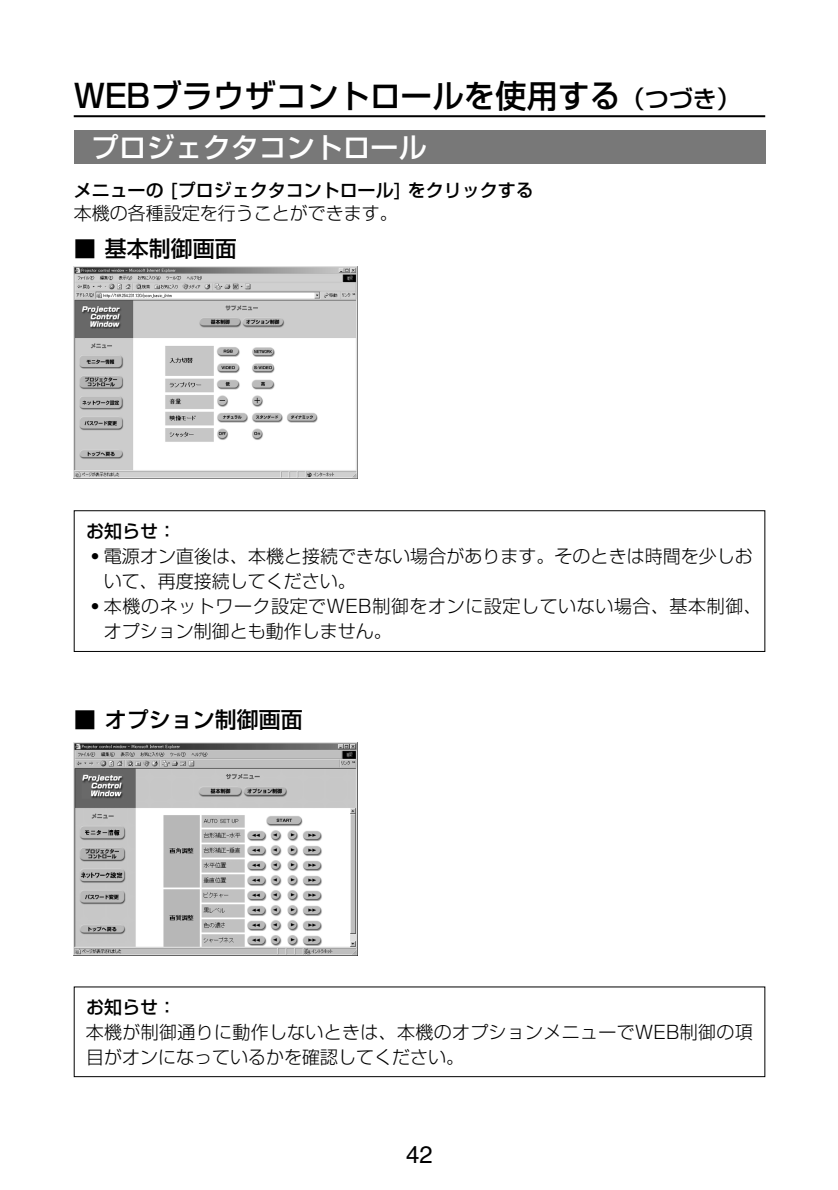
<style>
.page{position:relative;width:838px;height:1190px;background:#fff}
.page>*{position:absolute;margin:0;border:0;box-sizing:border-box;transform-origin:0 0}
.t1{font:500 32px "Shin Go";color:#000}
.t2{font:500 28px "Shin Go";color:#fff}
.t3{font:24px "Helvetica";color:#000}
.t4{font:500 22px "Shin Go";color:#000}
.t5{font:300 18px/25px "Shin Go";color:#000}
.t6{font:300 18px "Shin Go";letter-spacing:.03em;color:#000}
.t7{font:500 18px "Shin Go";color:#000}
.s1{font-size:24px}
.s2{font-weight:900}
</style>
<div class="page">
<hr style="left:74px;top:115px;width:691px;height:2px;background:#000">
<div style="left:74px;top:130px;width:691px;height:34px;background:#787878"></div>
<img style="left:74px;top:266px;width:283px;height:212px">
<img style="left:74px;top:743px;width:283px;height:213px">
<div style="left:74px;top:510px;width:691px;height:142px;border:1px solid #000"></div>
<div style="left:74px;top:986px;width:691px;height:91px;border:1px solid #000"></div>
<h1 class="t1" style="left:74px;top:83px;width:669px">WEBブラウザコントロールを使用する<span class="s1">（つづき）</span></h1>
<h2 class="t2" style="left:91px;top:137px;width:338px">プロジェクタコントロール</h2>
<p class="t7" style="left:74px;top:184px;width:461px">メニューの [プロジェクタコントロール] をクリックする</p>
<p class="t5" style="left:74px;top:203px;width:326px">本機の各種設定を行うことができます。</p>
<p class="t4" style="left:74px;top:240px;width:165px">■ 基本制御画面</p>
<p class="t7" style="left:86px;top:524px;width:92px">お知らせ：</p>
<p class="t5" style="left:86px;top:546px;width:668px"><span class="s2">・</span>電源オン直後は、本機と接続できない場合があります。そのときは時間を少しお</p>
<p class="t5" style="left:104px;top:571px;width:254px">いて、再度接続してください。</p>
<p class="t6" style="left:86px;top:599px;width:677px"><span class="s2">・</span>本機のネットワーク設定でWEB制御をオンに設定していない場合、基本制御、</p>
<p class="t5" style="left:104px;top:621px;width:290px">オプション制御とも動作しません。</p>
<p class="t4" style="left:74px;top:711px;width:231px">■ オプション制御画面</p>
<p class="t7" style="left:86px;top:1000px;width:92px">お知らせ：</p>
<p class="t5" style="left:86px;top:1022px;width:668px">本機が制御通りに動作しないときは、本機のオプションメニューでWEB制御の項目がオンになっているかを確認してください。</p>
<h3 class="t3" style="left:406px;top:1145px;width:28px">42</h3>
</div>
